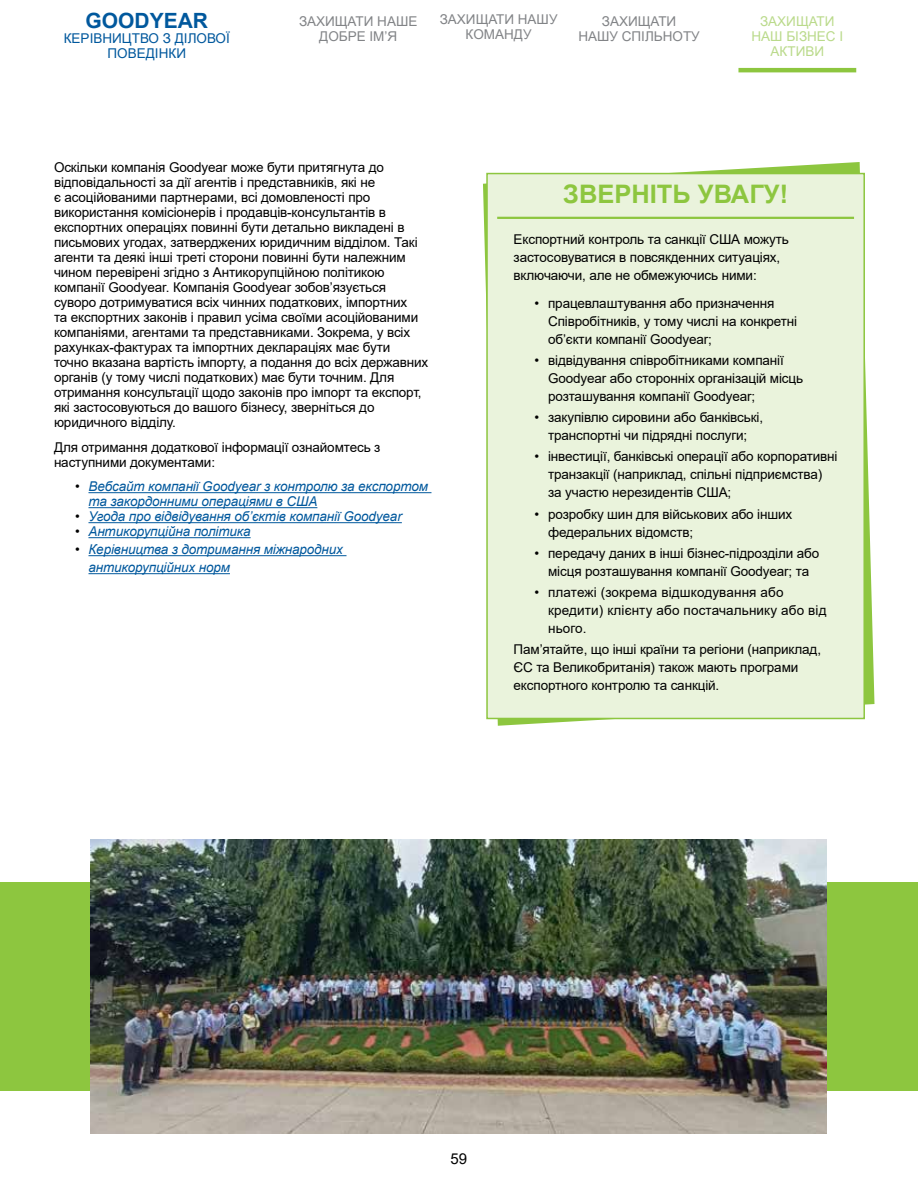
<style>
.page{position:relative;width:918px;height:1188px;background:#fff}
.page>*{position:absolute;margin:0;border:0;box-sizing:border-box;transform-origin:0 0}
.t1{font:700 25.5px "Arial";color:#8dc63f}
.t2{font:700 21px "Arial";color:#00589d}
.t3{font:15px "Arial";color:#000}
.BODY{font:13.5px/15px "Arial";letter-spacing:-.01em;color:#000}
.Take_Note{font:13.5px/18px "Arial";letter-spacing:-.01em;color:#000}
.t4{font:italic 13.5px/15px "Arial";letter-spacing:-.01em;color:#00589d}
.BODY-2{font:13.5px/18px "Arial";letter-spacing:.01em;color:#000}
.t5{font:13.5px/15px "Arial";color:#828487;text-align:center}
.t6{font:13.5px/15px "Arial";color:#00589d;text-align:center}
.t7{font:13.5px/15px "Arial";color:#bada8b;text-align:center}
.s1{font-style:normal;color:#000}
</style>
<div class="page">
<div style="left:0;top:882px;width:918px;height:209px;background:#8dc63f"></div>
<img style="left:91px;top:840px;width:736px;height:294px">
<hr style="left:738px;top:68px;width:118px;height:4px;background:#8dc63f">
<hr style="left:88px;top:492px;width:343px;height:1px;background:#00589d">
<hr style="left:88px;top:507px;width:229px;height:1px;background:#00589d">
<hr style="left:88px;top:522px;width:314px;height:1px;background:#00589d">
<hr style="left:88px;top:537px;width:163px;height:1px;background:#00589d">
<hr style="left:88px;top:555px;width:259px;height:1px;background:#00589d">
<hr style="left:88px;top:573px;width:142px;height:1px;background:#00589d">
<svg style="left:483px;top:162px;width:392px;height:564px"></svg>
<div style="left:486px;top:173px;width:379px;height:546px;background:#eaf3dc;border:2px solid #8dc63f"></div>
<hr style="left:497px;top:217px;width:357px;height:2px;background:#8dc63f">
<h2 class="t2" style="left:86px;top:6px;width:124px">GOODYEAR</h2>
<p class="t6" style="left:64px;top:31px;width:168px">КЕРІВНИЦТВО З ДІЛОВОЇ<br>ПОВЕДІНКИ</p>
<p class="t5" style="left:299px;top:14px;width:120px">ЗАХИЩАТИ НАШЕ<br>ДОБРЕ ІМ’Я</p>
<p class="t5" style="left:440px;top:12px;width:119px">ЗАХИЩАТИ НАШУ<br>КОМАНДУ</p>
<p class="t7" style="left:752px;top:14px;width:93px">ЗАХИЩАТИ<br>НАШ БІЗНЕС І<br>АКТИВИ</p>
<p class="t5" style="left:578px;top:14px;width:123px">ЗАХИЩАТИ<br>НАШУ СПІЛЬНОТУ</p>
<p class="BODY" style="left:54px;top:160px;width:376px">Оскільки компанія Goodyear може бути притягнута до відповідальності за дії агентів і представників, які не<br>є асоційованими партнерами, всі домовленості про використання комісіонерів і продавців-консультантів в експортних операціях повинні бути детально викладені в письмових угодах, затверджених юридичним відділом. Такі агенти та деякі інші треті сторони повинні бути належним чином перевірені згідно з Антикорупційною політикою компанії Goodyear. Компанія Goodyear зобов’язується суворо дотримуватися всіх чинних податкових, імпортних<br>та експортних законів і правил усіма своїми асоційованими компаніями, агентами та представниками. Зокрема, у всіх рахунках-фактурах та імпортних деклараціях має бути точно вказана вартість імпорту, а подання до всіх державних органів (у тому числі податкових) має бути точним. Для отримання консультації щодо законів про імпорт та експорт, які застосовуються до вашого бізнесу, зверніться до юридичного відділу.</p>
<p class="BODY" style="left:54px;top:439px;width:328px">Для отримання додаткової інформації ознайомтесь з наступними документами:</p>
<p class="t4" style="left:88px;top:479px;width:341px;text-indent:-14px"><span class="s1">•</span> Вебсайт компанії Goodyear з контролю за експортом та закордонними операціями в США</p>
<p class="t4" style="left:75px;top:509px;width:328px"><span class="s1">•</span> Угода про відвідування об’єктів компанії Goodyear</p>
<p class="t4" style="left:75px;top:524px;width:177px"><span class="s1">•</span> Антикорупційна політика</p>
<p class="t4" style="left:88px;top:541px;width:256px;line-height:18px;text-indent:-14px"><span class="s1">•</span> Керівництва з дотримання міжнародних антикорупційних норм</p>
<p class="t1" style="left:563px;top:176px;width:227px">ЗВЕРНІТЬ УВАГУ!</p>
<p class="Take_Note" style="left:514px;top:230px;width:277px">Експортний контроль та санкції США можуть застосовуватися в повсякденних ситуаціях, включаючи, але не обмежуючись ними:</p>
<p class="BODY" style="left:548px;top:294px;width:251px;line-height:18px;text-indent:-14px">• працевлаштування або призначення<br>Співробітників, у тому числі на конкретні об’єкти компанії Goodyear;</p>
<p class="BODY" style="left:548px;top:351px;width:257px;line-height:18px;text-indent:-14px">• відвідування співробітниками компанії<br>Goodyear або сторонніх організацій місць розташування компанії Goodyear;</p>
<p class="BODY" style="left:535px;top:408px;width:230px;line-height:18px;text-align:center">• закупівлю сировини або банківські, транспортні чи підрядні послуги;</p>
<p class="BODY" style="left:548px;top:448px;width:291px;line-height:18px;text-indent:-14px">• інвестиції, банківські операції або корпоративні транзакції (наприклад, спільні підприємства) за участю нерезидентів США;</p>
<p class="BODY" style="left:548px;top:505px;width:246px;line-height:18px;text-indent:-14px">• розробку шин для військових або інших федеральних відомств;</p>
<p class="BODY" style="left:535px;top:544px;width:286px;line-height:18px;text-align:center">• передачу даних в інші бізнес-підрозділи або місця розташування компанії Goodyear; та</p>
<p class="BODY-2" style="left:548px;top:583px;width:280px;text-indent:-14px">• платежі (зокрема відшкодування або кредити) клієнту або постачальнику або від нього.</p>
<p class="Take_Note" style="left:514px;top:640px;width:309px">Пам’ятайте, що інші країни та регіони (наприклад,<br>ЄС та Великобританія) також мають програми експортного контролю та санкцій.</p>
<p class="t3" style="left:451px;top:1149px;width:18px">59</p>
</div>
